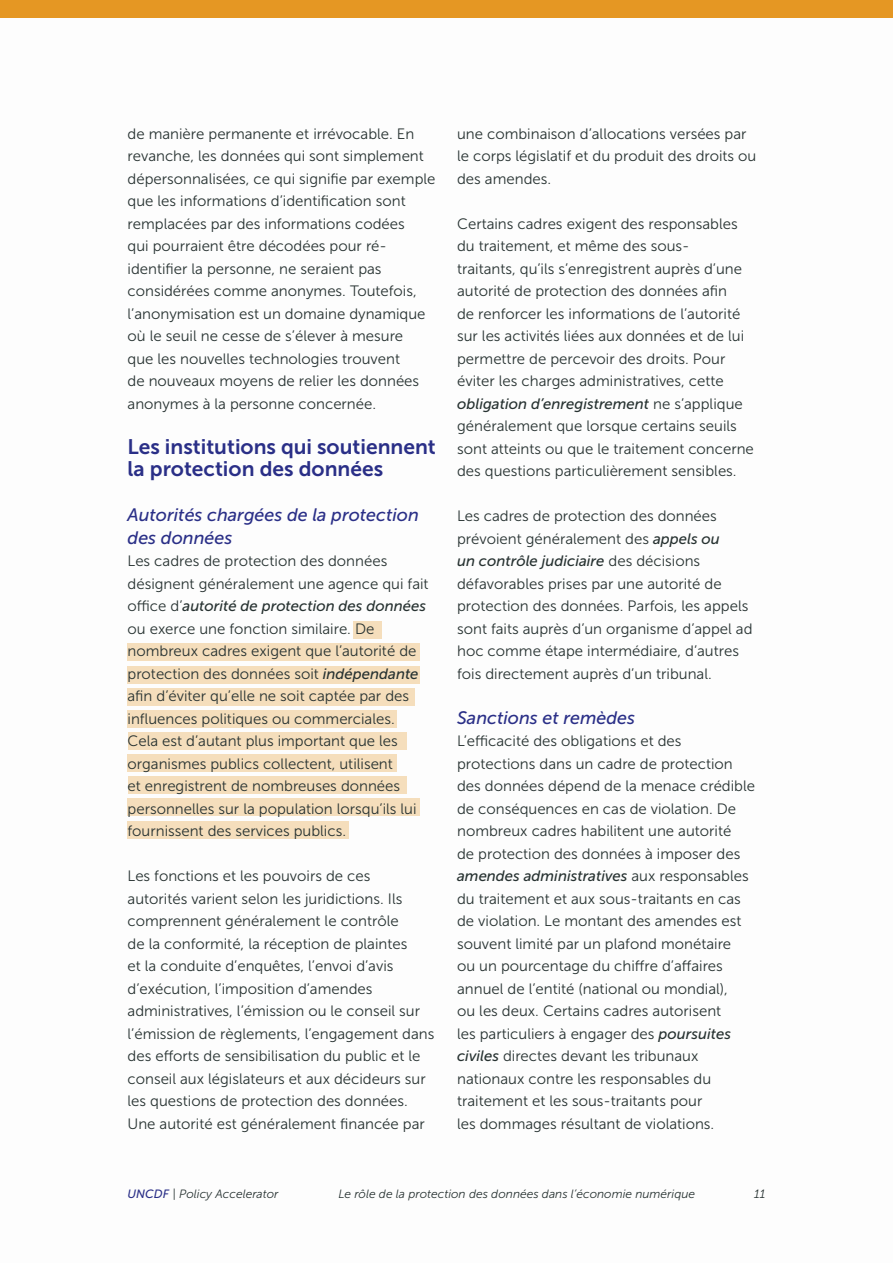
<style>
.page{position:relative;width:893px;height:1263px;background:#fbfbfa}
.page>*{position:absolute;margin:0;border:0;box-sizing:border-box;transform-origin:0 0}
.Body_Text{font:21px/22.5px "Museo Sans 700";color:#2a2f87}
.Body_Text-2{font:italic 18px/22.5px "Museo Sans 500";color:#2a2f87}
.Body_Text-3{font:15px/22.5px "Museo Sans 300";color:#273231}
.t1{font:italic 12px "Museo Sans 300";color:#273231}
.s1{font-family:"Museo Sans 500";font-style:italic}
.s2{font-family:"Museo Sans 500";color:#2a2f87}
</style>
<div class="page">
<div style="left:0;top:0;width:893px;height:18px;background:#e59723"></div>
<div style="left:353px;top:621px;width:29px;height:18px;background:#f5debc"></div>
<div style="left:128px;top:643px;width:292px;height:18px;background:#f5debc"></div>
<div style="left:128px;top:666px;width:292px;height:17px;background:#f5debc"></div>
<div style="left:128px;top:688px;width:287px;height:17px;background:#f5debc"></div>
<div style="left:128px;top:710px;width:269px;height:18px;background:#f5debc"></div>
<div style="left:128px;top:732px;width:278px;height:18px;background:#f5debc"></div>
<div style="left:128px;top:754px;width:269px;height:18px;background:#f5debc"></div>
<div style="left:128px;top:776px;width:278px;height:18px;background:#f5debc"></div>
<div style="left:128px;top:799px;width:292px;height:17px;background:#f5debc"></div>
<div style="left:128px;top:821px;width:221px;height:17px;background:#f5debc"></div>
<p class="Body_Text-3" style="left:128px;top:123px;width:309px">de manière permanente et irrévocable. En revanche, les données qui sont simplement dépersonnalisées, ce qui signifie par exemple que les informations d’identification sont remplacées par des informations codées<br>qui pourraient être décodées pour ré&shy;identifier la personne, ne seraient pas considérées comme anonymes. Toutefois, l’anonymisation est un domaine dynamique où le seuil ne cesse de s’élever à mesure<br>que les nouvelles technologies trouvent<br>de nouveaux moyens de relier les données anonymes à la personne concernée.</p>
<p class="Body_Text" style="left:128px;top:435px;width:310px">Les institutions qui soutiennent la protection des données</p>
<p class="Body_Text-2" style="left:128px;top:504px;width:293px">Autorités chargées de la protection des données</p>
<p class="Body_Text-3" style="left:128px;top:550px;width:303px">Les cadres de protection des données désignent généralement une agence qui fait office d’<span class="s1">autorité de protection des données </span>ou exerce une fonction similaire. De nombreux cadres exigent que l’autorité de protection des données soit <span class="s1">indépendante </span>afin d’éviter qu’elle ne soit captée par des influences politiques ou commerciales.<br>Cela est d’autant plus important que les organismes publics collectent, utilisent<br>et enregistrent de nombreuses données personnelles sur la population lorsqu’ils lui fournissent des services publics.</p>
<p class="Body_Text-3" style="left:128px;top:865px;width:308px">Les fonctions et les pouvoirs de ces<br>autorités varient selon les juridictions. Ils comprennent généralement le contrôle<br>de la conformité, la réception de plaintes<br>et la conduite d’enquêtes, l’envoi d’avis d’exécution, l’imposition d’amendes administratives, l’émission ou le conseil sur l’émission de règlements, l’engagement dans des efforts de sensibilisation du public et le conseil aux législateurs et aux décideurs sur les questions de protection des données.<br>Une autorité est généralement financée par</p>
<p class="Body_Text-3" style="left:457px;top:123px;width:301px">une combinaison d’allocations versées par le corps législatif et du produit des droits ou des amendes.</p>
<p class="Body_Text-3" style="left:457px;top:213px;width:298px">Certains cadres exigent des responsables du traitement, et même des sous-<br>traitants, qu’ils s’enregistrent auprès d’une autorité de protection des données afin<br>de renforcer les informations de l’autorité sur les activités liées aux données et de lui permettre de percevoir des droits. Pour éviter les charges administratives, cette <span class="s1">obligation d’enregistrement</span> ne s’applique généralement que lorsque certains seuils sont atteints ou que le traitement concerne des questions particulièrement sensibles.</p>
<p class="Body_Text-3" style="left:457px;top:505px;width:297px">Les cadres de protection des données prévoient généralement des <span class="s1">appels ou<br>un contrôle judiciaire</span> des décisions défavorables prises par une autorité de protection des données. Parfois, les appels sont faits auprès d’un organisme d’appel ad hoc comme étape intermédiaire, d’autres fois directement auprès d’un tribunal.</p>
<p class="Body_Text-2" style="left:457px;top:706px;width:180px">Sanctions et remèdes</p>
<p class="Body_Text-3" style="left:457px;top:730px;width:299px">L’efficacité des obligations et des protections dans un cadre de protection des données dépend de la menace crédible de conséquences en cas de violation. De nombreux cadres habilitent une autorité<br>de protection des données à imposer des <span class="s1">amendes administratives</span> aux responsables du traitement et aux sous-traitants en cas de violation. Le montant des amendes est souvent limité par un plafond monétaire<br>ou un pourcentage du chiffre d’affaires annuel de l’entité (national ou mondial),<br>ou les deux. Certains cadres autorisent<br>les particuliers à engager des <span class="s1">poursuites civiles</span> directes devant les tribunaux nationaux contre les responsables du traitement et les sous-traitants pour<br>les dommages résultant de violations.</p>
<p class="t1" style="left:128px;top:1188px;width:152px"><span class="s2">UNCDF</span> | Policy Accelerator</p>
<p class="t1" style="left:338px;top:1188px;width:358px">Le rôle de la protection des données dans l’économie numérique</p>
<p class="t1" style="left:754px;top:1188px;width:13px">11</p>
</div>
